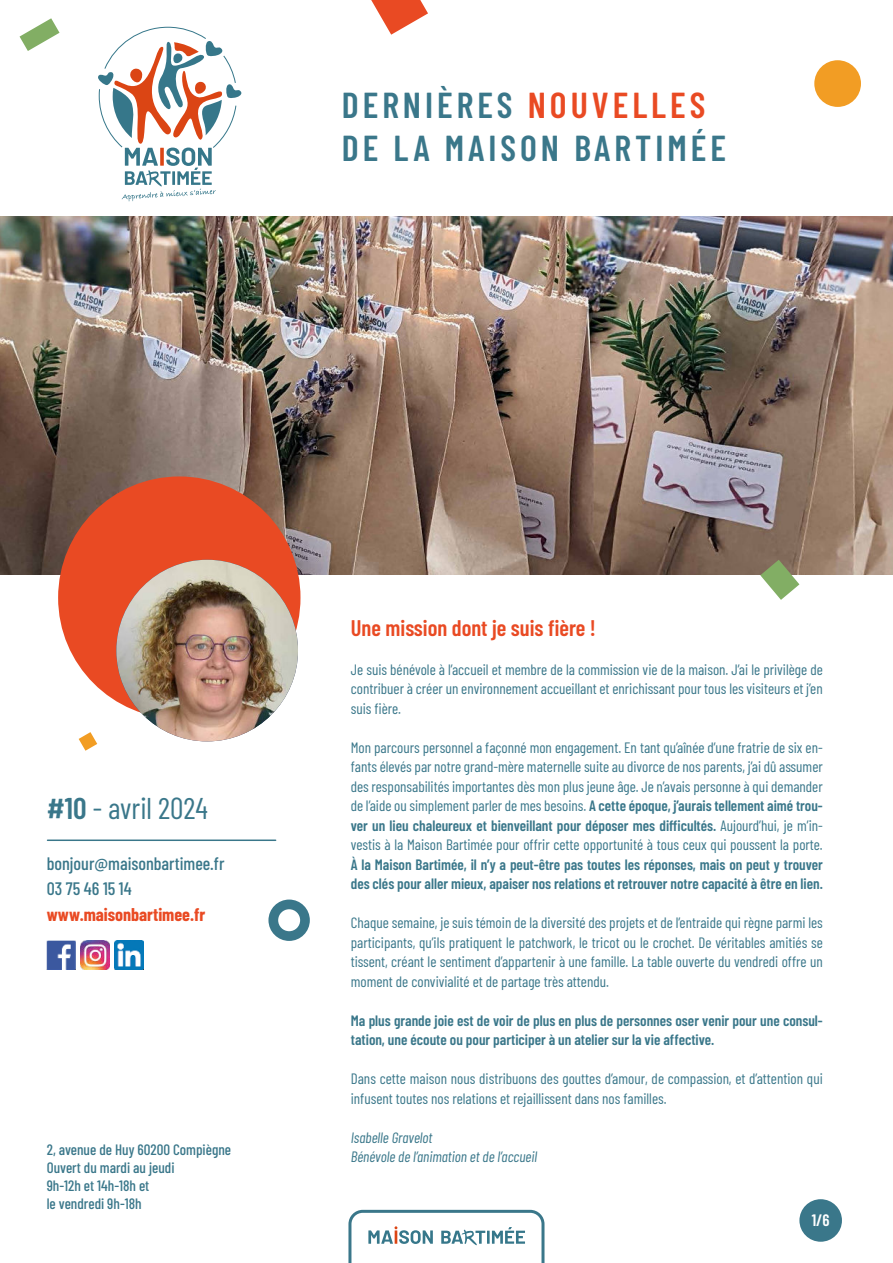
<style>
.page{position:relative;width:893px;height:1263px;background:#fff}
.page>*{position:absolute;margin:0;border:0;box-sizing:border-box;transform-origin:0 0}
.t1{font:600 36px/43.2px "Barlow Condensed";letter-spacing:.11em;color:#3a778a}
.t2{font:30px "Barlow Condensed";color:#3a778a}
.t3{font:600 22.5px "Barlow Condensed";color:#e94a23}
.t4{font:500 18px/25.5px "Barlow Condensed";color:#3a778a}
.t5{font:700 18px "Barlow Condensed";color:#e94a23}
.t6{font:600 16.5px "Barlow Condensed";color:#fff}
.t7{font:15px/19.5px "Barlow Condensed";color:#3a778a;text-align:justify}
.t8{font:600 15px/19.5px "Barlow Condensed";color:#3a778a}
.t9{font:500 15px/18px "Barlow Condensed";color:#3a778a}
.t10{font:italic 15px/19.5px "Barlow Condensed";color:#3a778a}
.s1{color:#e94a23}
.s2{font-weight:600}
</style>
<div class="page">
<img style="left:0;top:217px;width:893px;height:358px">
<svg style="left:98px;top:27px;width:144px;height:174px"></svg>
<svg style="left:20px;top:18px;width:40px;height:33px"></svg>
<svg style="left:371px;top:0;width:57px;height:35px"></svg>
<svg style="left:79px;top:732px;width:18px;height:19px"></svg>
<svg style="left:760px;top:560px;width:39px;height:40px"></svg>
<div style="left:814px;top:60px;width:47px;height:47px;background:#f29d24;border-radius:50%"></div>
<div style="left:58px;top:476px;width:242px;height:243px;background:#e94a23;border-radius:50%"></div>
<img style="left:116px;top:560px;width:182px;height:181px;border-radius:91px">
<div style="left:268px;top:899px;width:42px;height:42px;background:#3a778a;border-radius:50%"></div>
<div style="left:278px;top:909px;width:22px;height:22px;background:#fff;border-radius:50%"></div>
<hr style="left:48px;top:839px;width:228px;height:2px;background:#3a778a">
<img style="left:47px;top:941px;width:29px;height:28px">
<img style="left:115px;top:941px;width:29px;height:28px">
<img style="left:81px;top:940px;width:29px;height:29px">
<svg style="left:348px;top:1210px;width:196px;height:53px"></svg>
<div style="left:799px;top:1199px;width:43px;height:43px;background:#3a778a;border-radius:50%"></div>
<h1 class="t1" style="left:342px;top:87px;width:386px">DERNIÈRES <span class="s1">NOUVELLES<br></span>DE LA MAISON BARTIMÉE</h1>
<h2 class="t2" style="left:47px;top:796px;width:163px"><span class="s2">#10</span> - avril 2024</h2>
<p class="t4" style="left:47px;top:852px;width:179px">bonjour@maisonbartimee.fr<br>03 75 46 15 14</p>
<p class="t5" style="left:47px;top:904px;width:160px">www.maisonbartimee.fr</p>
<p class="t9" style="left:47px;top:1142px;width:186px">2, avenue de Huy 60200 Compiègne<br>Ouvert du mardi au jeudi<br>9h-12h et 14h-18h et<br>le vendredi 9h-18h</p>
<h3 class="t3" style="left:351px;top:611px;width:247px">Une mission dont je suis fière !</h3>
<p class="t7" style="left:351px;top:661px;width:473px">Je suis bénévole à l’accueil et membre de la commission vie de la maison. J’ai le privilège de contribuer à créer un environnement accueillant et enrichissant pour tous les visiteurs et j’en suis fière.</p>
<p class="t7" style="left:351px;top:739px;width:473px">Mon parcours personnel a façonné mon engagement. En tant qu’aînée d’une fratrie de six en&shy;fants élevés par notre grand-mère maternelle suite au divorce de nos parents, j’ai dû assumer des responsabilités importantes dès mon plus jeune âge. Je n’avais personne à qui demander de l’aide ou simplement parler de mes besoins. <span class="s2">A cette époque, j’aurais tellement aimé trou&shy;ver un lieu chaleureux et bienveillant pour déposer mes difficultés.</span> Aujourd’hui, je m’in&shy;vestis à la Maison Bartimée pour offrir cette opportunité à tous ceux qui poussent la porte.</p>
<p class="t8" style="left:351px;top:853px;width:473px">À la Maison Bartimée, il n’y a peut-être pas toutes les réponses, mais on peut y trouver des clés pour aller mieux, apaiser nos relations et retrouver notre capacité à être en lien.</p>
<p class="t7" style="left:351px;top:914px;width:474px">Chaque semaine, je suis témoin de la diversité des projets et de l’entraide qui règne parmi les participants, qu’ils pratiquent le patchwork, le tricot ou le crochet. De véritables amitiés se tissent, créant le sentiment d’appartenir à une famille. La table ouverte du vendredi offre un moment de convivialité et de partage très attendu.</p>
<p class="t8" style="left:351px;top:1009px;width:473px">Ma plus grande joie est de voir de plus en plus de personnes oser venir pour une consul&shy;tation, une écoute ou pour participer à un atelier sur la vie affective.</p>
<p class="t7" style="left:351px;top:1070px;width:473px">Dans cette maison nous distribuons des gouttes d’amour, de compassion, et d’attention qui infusent toutes nos relations et rejaillissent dans nos familles.</p>
<p class="t10" style="left:351px;top:1128px;width:188px">Isabelle Gravelot<br>Bénévole de l’animation et de l’accueil</p>
<p class="t6" style="left:812px;top:1214px;width:19px">1/6</p>
</div>
